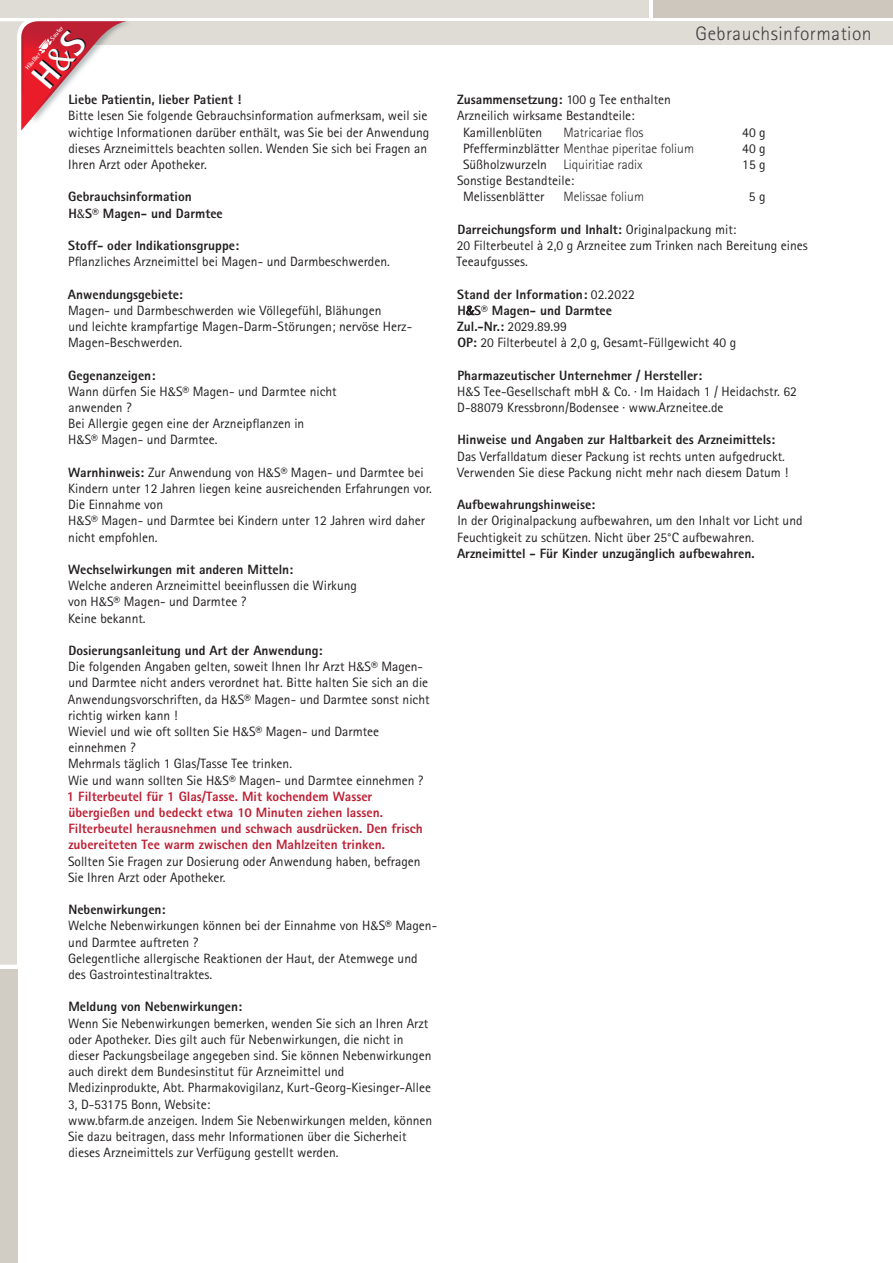
<style>
.page{position:relative;width:893px;height:1263px;background:#fff}
.page>*{position:absolute;margin:0;border:0;box-sizing:border-box;transform-origin:0 0}
.t1{font:300 19.5px "Rotis Sans Serif";letter-spacing:.025em;color:#3e3e3f}
.t2{font:13.5px/16.2px "Rotis Sans Serif";color:#231f20}
.t3{font:800 13.5px/16.2px "Rotis Sans Serif";color:#231f20}
.t4{font:300 13.5px "Rotis Sans Serif";color:#231f20}
.t5{font:700 6.3px "Rotis Sans Serif";color:#fff}
.s1{font-family:"Baker Signet";font-weight:400}
.s2{font-weight:800}
.s3{font-family:"Baker Signet"}
.s4{font-weight:800;color:#bd1f33}
.s5{font-weight:400}
</style>
<div class="page">
<div style="left:60px;top:21px;width:833px;height:24px;background:#dfdcd5"></div>
<div style="left:653px;top:0;width:240px;height:17px;background:#cdc7be"></div>
<div style="left:0;top:0;width:649px;height:17px;background:#dfdcd5"></div>
<div style="left:0;top:969px;width:17px;height:294px;background:#d2cdc4"></div>
<svg style="left:0;top:17px;width:127px;height:947px"></svg>
<p class="t5" style="left:24px;top:66px;width:22px;rotate:-50deg">Häußler</p>
<p class="t5" style="left:49px;top:37px;width:18px;rotate:-50deg">Sauter</p>
<p class="t3" style="left:68px;top:91px;width:174px">Liebe Patientin, lieber Patient !</p>
<p class="t2" style="left:68px;top:108px;width:363px">Bitte lesen Sie folgende Gebrauchsinformation aufmerksam, weil sie wichtige Informationen darüber enthält, was Sie bei der Anwendung dieses Arzneimittels beachten sollen. Wenden Sie sich bei Fragen an Ihren Arzt oder Apotheker.</p>
<p class="t3" style="left:68px;top:188px;width:156px">Gebrauchsinformation<br>H<span class="s1">&amp;</span>S® Magen- und Darmtee</p>
<p class="t3" style="left:68px;top:237px;width:172px">Stoff- oder Indikationsgruppe:</p>
<p class="t2" style="left:68px;top:253px;width:323px">Pflanzliches Arzneimittel bei Magen- und Darmbeschwerden.</p>
<p class="t3" style="left:68px;top:286px;width:117px">Anwendungsgebiete:</p>
<p class="t2" style="left:68px;top:302px;width:345px">Magen- und Darmbeschwerden wie Völlegefühl, Blähungen<br>und leichte krampfartige Magen-Darm-Störungen; nervöse Herz-<br>Magen-Beschwerden.</p>
<p class="t2" style="left:68px;top:367px;width:270px"><span class="s2">Gegenanzeigen:<br></span>Wann dürfen Sie H<span class="s3">&amp;</span>S® Magen- und Darmtee nicht anwenden ?<br>Bei Allergie gegen eine der Arzneipflanzen in<br>H<span class="s3">&amp;</span>S® Magen- und Darmtee.</p>
<p class="t2" style="left:68px;top:464px;width:365px"><span class="s2">Warnhinweis:</span> Zur Anwendung von H<span class="s3">&amp;</span>S® Magen- und Darmtee bei Kindern unter 12 Jahren liegen keine ausreichenden Erfahrungen vor.<br>Die Einnahme von<br>H<span class="s3">&amp;</span>S® Magen- und Darmtee bei Kindern unter 12 Jahren wird daher nicht empfohlen.</p>
<p class="t3" style="left:68px;top:561px;width:226px">Wechselwirkungen mit anderen Mitteln:</p>
<p class="t2" style="left:68px;top:577px;width:290px">Welche anderen Arzneimittel beeinflussen die Wirkung von H<span class="s3">&amp;</span>S® Magen- und Darmtee ?<br>Keine bekannt.</p>
<p class="t2" style="left:67px;top:642px;width:364px"><span class="s2">Dosierungsanleitung und Art der Anwendung:<br></span>Die folgenden Angaben gelten, soweit Ihnen Ihr Arzt H<span class="s3">&amp;</span>S® Magen&shy;und Darmtee nicht anders verordnet hat. Bitte halten Sie sich an die Anwendungsvorschriften, da H<span class="s3">&amp;</span>S® Magen- und Darmtee sonst nicht richtig wirken kann !<br>Wieviel und wie oft sollten Sie H<span class="s3">&amp;</span>S® Magen- und Darmtee einnehmen ?<br>Mehrmals täglich 1 Glas/Tasse Tee trinken.<br>Wie und wann sollten Sie H<span class="s3">&amp;</span>S® Magen- und Darmtee einnehmen ?<br><span class="s4">1 Filterbeutel für 1 Glas/Tasse. Mit kochendem Wasser übergießen und bedeckt etwa 10 Minuten ziehen lassen.<br>Filterbeutel herausnehmen und schwach ausdrücken. Den frisch zubereiteten Tee warm zwischen den Mahlzeiten trinken.</span></p>
<p class="t2" style="left:68px;top:853px;width:354px">Sollten Sie Fragen zur Dosierung oder Anwendung haben, befragen<br>Sie Ihren Arzt oder Apotheker.</p>
<p class="t2" style="left:68px;top:901px;width:371px"><span class="s2">Nebenwirkungen:<br></span>Welche Nebenwirkungen können bei der Einnahme von H<span class="s3">&amp;</span>S® Magen&shy;und Darmtee auftreten ?<br>Gelegentliche allergische Reaktionen der Haut, der Atemwege und des Gastrointestinaltraktes.</p>
<p class="t3" style="left:68px;top:998px;width:175px">Meldung von Nebenwirkungen:</p>
<p class="t2" style="left:68px;top:1015px;width:366px">Wenn Sie Nebenwirkungen bemerken, wenden Sie sich an Ihren Arzt oder Apotheker. Dies gilt auch für Nebenwirkungen, die nicht in dieser Packungsbeilage angegeben sind. Sie können Nebenwirkungen auch direkt dem Bundesinstitut für Arzneimittel und Medizinprodukte, Abt. Pharmakovigilanz, Kurt-Georg-Kiesinger-Allee 3, D-53175 Bonn, Website:<br>www.bfarm.de anzeigen. Indem Sie Nebenwirkungen melden, können Sie dazu beitragen, dass mehr Informationen über die Sicherheit dieses Arzneimittels zur Verfügung gestellt werden.</p>
<h1 class="t1" style="left:696px;top:22px;width:178px">Gebrauchsinformation</h1>
<p class="t3" style="left:457px;top:91px;width:215px">Zusammensetzung: <span class="s5">100 g Tee enthalten</span></p>
<p class="t2" style="left:457px;top:108px;width:179px">Arzneilich wirksame Bestandteile:</p>
<p class="t2" style="left:463px;top:124px;width:81px">Kamillenblüten</p>
<p class="t4" style="left:564px;top:124px;width:81px">Matricariae flos</p>
<p class="t2" style="left:742px;top:124px;width:25px">40 g</p>
<p class="t4" style="left:463px;top:140px;width:232px"><span class="s5">Pfefferminzblätter</span> Menthae piperitae folium</p>
<p class="t2" style="left:742px;top:140px;width:25px">40 g</p>
<p class="t4" style="left:463px;top:157px;width:181px"><span class="s5">Süßholzwurzeln</span> Liquiritiae radix</p>
<p class="t2" style="left:742px;top:156px;width:25px">15 g</p>
<p class="t2" style="left:463px;top:172px;width:113px;text-indent:-6px">Sonstige Bestandteile:<br>Melissenblätter</p>
<p class="t4" style="left:563px;top:189px;width:82px">Melissae folium</p>
<p class="t2" style="left:749px;top:189px;width:18px">5 g</p>
<p class="t2" style="left:457px;top:221px;width:353px"><span class="s2">Darreichungsform und Inhalt:</span> Originalpackung mit:<br>20 Filterbeutel à 2,0 g Arzneitee zum Trinken nach Bereitung eines<br>Teeaufgusses.</p>
<p class="t2" style="left:457px;top:286px;width:281px"><span class="s2">Stand der Information:</span> 02.2022<br><span class="s2">H</span><span class="s3">&amp;</span><span class="s2">S® Magen- und Darmtee<br>Zul.-Nr.:</span> 2029.89.99<br><span class="s2">OP:</span> 20 Filterbeutel à 2,0 g, Gesamt-Füllgewicht 40 g</p>
<p class="t2" style="left:457px;top:367px;width:341px"><span class="s2">Pharmazeutischer Unternehmer / Hersteller:<br></span>H<span class="s3">&amp;</span>S Tee-Gesellschaft mbH <span class="s3">&amp;</span> Co. · Im Haidach 1 / Heidachstr. 62<br>D-88079 Kressbronn/Bodensee · www.Arzneitee.de</p>
<p class="t3" style="left:457px;top:431px;width:319px">Hinweise und Angaben zur Haltbarkeit des Arzneimittels:</p>
<p class="t2" style="left:457px;top:448px;width:332px">Das Verfalldatum dieser Packung ist rechts unten aufgedruckt.<br>Verwenden Sie diese Packung nicht mehr nach diesem Datum !</p>
<p class="t3" style="left:457px;top:496px;width:140px">Aufbewahrungshinweise:</p>
<p class="t2" style="left:457px;top:513px;width:347px">In der Originalpackung aufbewahren, um den Inhalt vor Licht und<br>Feuchtigkeit zu schützen. Nicht über 25°C aufbewahren.</p>
<p class="t3" style="left:457px;top:545px;width:299px">Arzneimittel - Für Kinder unzugänglich aufbewahren.</p>
</div>
